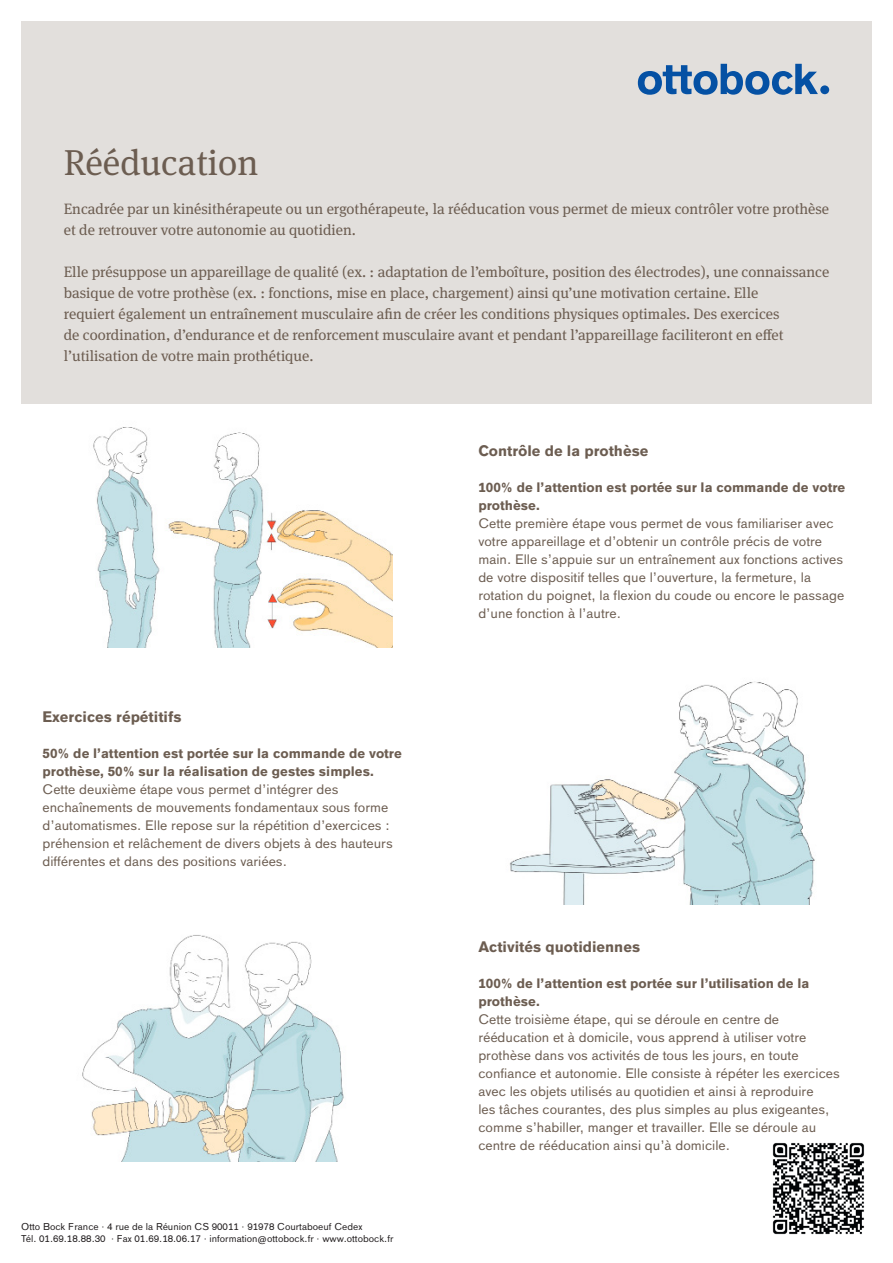
<style>
.page{position:relative;width:893px;height:1263px;background:#fff}
.page>*{position:absolute;margin:0;border:0;box-sizing:border-box;transform-origin:0 0}
.t1{font:36px "OBO Serif";color:#6c5d51}
.t2{font:15px/21px "OBO Serif";color:#6c5d51}
.t3{font:700 15px "OBO Sans";color:#6c5d51}
.t4{font:13.5px/18px "OBO Sans";color:#6c5d51}
.t5{font:700 13.5px/18px "OBO Sans";color:#6c5d51}
.t6{font:9.75px/11.7px "OBO Sans";color:#231f20}
</style>
<div class="page">
<div style="left:21px;top:21px;width:851px;height:383px;background:#e2dfdc"></div>
<div style="left:820px;top:85px;width:9px;height:9px;background:#0551a4;border-radius:50%"></div>
<svg style="left:638px;top:64px;width:180px;height:31px"></svg>
<img style="left:82px;top:935px;width:262px;height:226px">
<img style="left:772px;top:1143px;width:92px;height:92px">
<img style="left:510px;top:681px;width:305px;height:223px">
<img style="left:93px;top:427px;width:299px;height:220px">
<p class="t1" style="left:64px;top:142px;width:196px">Rééducation</p>
<p class="t2" style="left:64px;top:198px;width:767px">Encadrée par un kinésithérapeute ou un ergothérapeute, la rééducation vous permet de mieux contrôler votre prothèse et de retrouver votre autonomie au quotidien.</p>
<p class="t2" style="left:64px;top:261px;width:767px">Elle présuppose un appareillage de qualité (ex. : adaptation de l’emboîture, position des électrodes), une connaissance basique de votre prothèse (ex. : fonctions, mise en place, chargement) ainsi qu’une motivation certaine. Elle<br>requiert également un entraînement musculaire afin de créer les conditions physiques optimales. Des exercices<br>de coordination, d’endurance et de renforcement musculaire avant et pendant l’appareillage faciliteront en effet l’utilisation de votre main prothétique.</p>
<p class="t3" style="left:43px;top:708px;width:140px">Exercices répétitifs</p>
<p class="t5" style="left:43px;top:744px;width:361px">50% de l’attention est portée sur la commande de votre prothèse, 50% sur la réalisation de gestes simples.</p>
<p class="t4" style="left:43px;top:780px;width:352px">Cette deuxième étape vous permet d’intégrer des enchaînements de mouvements fondamentaux sous forme d’automatismes. Elle repose sur la répétition d’exercices : préhension et relâchement de divers objets à des hauteurs différentes et dans des positions variées.</p>
<p class="t6" style="left:21px;top:1221px;width:374px">Otto Bock France · 4 rue de la Réunion CS 90011 · 91978 Courtaboeuf Cedex<br>Tél. 01.69.18.88.30 · Fax 01.69.18.06.17 · information@ottobock.fr · www.ottobock.fr</p>
<p class="t3" style="left:478px;top:442px;width:172px">Contrôle de la prothèse</p>
<p class="t5" style="left:478px;top:479px;width:368px">100% de l’attention est portée sur la commande de votre prothèse.</p>
<p class="t4" style="left:478px;top:515px;width:367px">Cette première étape vous permet de vous familiariser avec votre appareillage et d’obtenir un contrôle précis de votre main. Elle s’appuie sur un entraînement aux fonctions actives de votre dispositif telles que l’ouverture, la fermeture, la rotation du poignet, la flexion du coude ou encore le passage d’une fonction à l’autre.</p>
<p class="t3" style="left:478px;top:938px;width:163px">Activités quotidiennes</p>
<p class="t5" style="left:478px;top:974px;width:333px">100% de l’attention est portée sur l’utilisation de la prothèse.</p>
<p class="t4" style="left:478px;top:1010px;width:363px">Cette troisième étape, qui se déroule en centre de rééducation et à domicile, vous apprend à utiliser votre prothèse dans vos activités de tous les jours, en toute confiance et autonomie. Elle consiste à répéter les exercices avec les objets utilisés au quotidien et ainsi à reproduire<br>les tâches courantes, des plus simples au plus exigeantes, comme s’habiller, manger et travailler. Elle se déroule au centre de rééducation ainsi qu’à domicile.</p>
</div>
